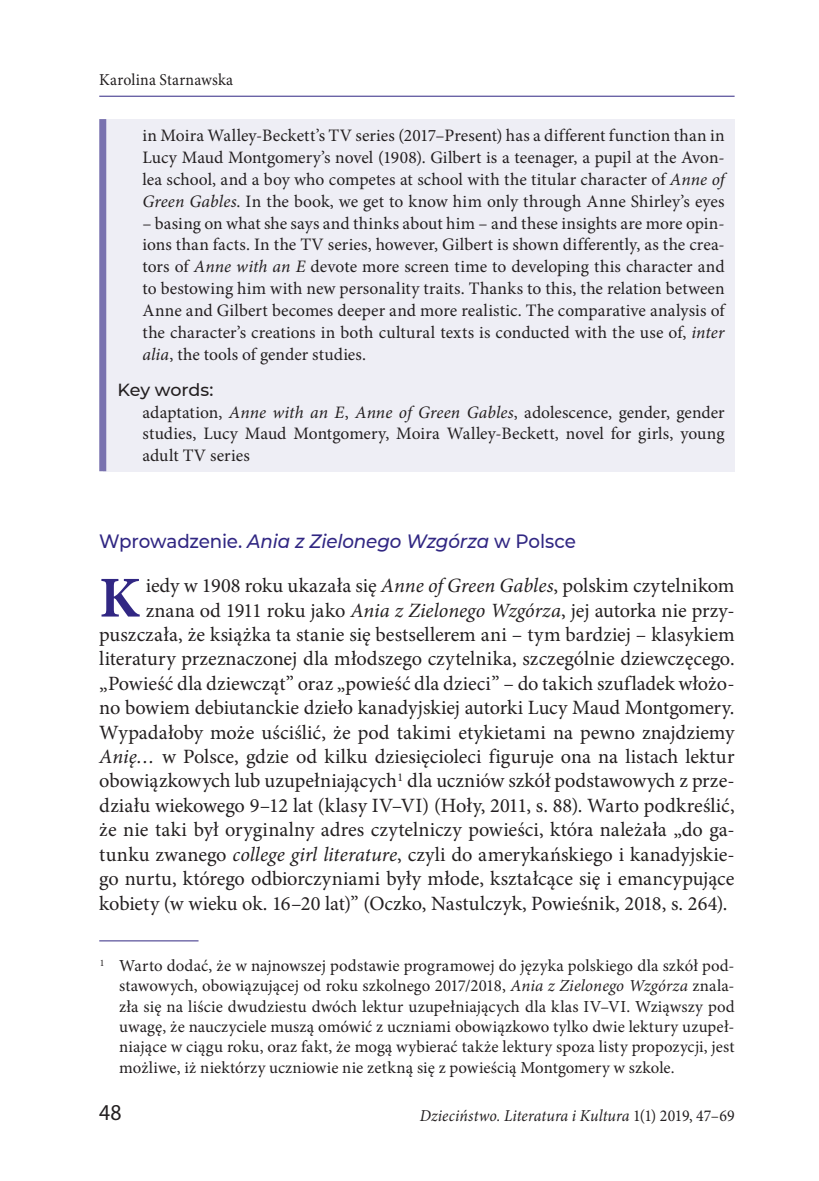
<style>
.page{position:relative;width:819px;height:1181px;background:#fff}
.page>*{position:absolute;margin:0;border:0;box-sizing:border-box;transform-origin:0 0}
.tekst_ini{font:700 57.93px "Minion Pro";color:#312783}
.pagina_cyf{font:22.75px "Myriad Pro";color:#231f20;scale:.95 1}
.tekst_ini-2{font:20.3px "Minion Pro";color:#231f20}
.tyt2{font:italic 500 19.25px "Montserrat";letter-spacing:-.005em;color:#312783;scale:.95 1}
.abstrakt_ang{font:17.5px/21.9px "Minion Pro";letter-spacing:.005em;color:#231f20;text-align:justify}
.abstrakt_slowa_ang{font:17.5px/21.9px "Minion Pro";letter-spacing:.005em;color:#231f20;text-align:justify}
.tyt_abstrakt{font:500 17.5px "Montserrat";letter-spacing:-.01em;color:#231f20}
.nota{font:16.8px/20.3px "Minion Pro";letter-spacing:.005em;color:#231f20;text-align:justify}
.pagina_dol{font:italic 16.62px "Minion Pro";letter-spacing:.005em;color:#231f20;scale:.95 1}
.pagina{font:16.62px "Minion Pro";letter-spacing:.015em;color:#231f20;scale:.95 1}
.s1{font-style:italic}
.s2{font-style:normal}
</style>
<div class="page">
<hr style="left:99px;top:96px;width:635px;height:1px;background:#312783">
<div style="left:103px;top:119px;width:631px;height:352px;background:#eeeef5"></div>
<div style="left:99px;top:119px;width:7px;height:352px;background:#7972af"></div>
<hr style="left:99px;top:940px;width:99px;height:1px;background:#312783">
<p class="pagina" style="left:99px;top:69px;width:142px">Karolina Starnawska</p>
<p class="abstrakt_ang" style="left:142px;top:124px;width:583px">in Moira Walley-Beckett’s TV series (2017–Present) has a different function than in Lucy Maud Montgomery’s novel (1908). Gilbert is a teenager, a pupil at the Avon&shy;lea school, and a boy who competes at school with the titular character of <span class="s1">Anne of Green Gables</span>. In the book, we get to know him only through Anne Shirley’s eyes</p>
<p class="abstrakt_ang" style="left:142px;top:212px;width:583px">– basing on what she says and thinks about him – and these insights are more opin&shy;ions than facts. In the TV series, however, Gilbert is shown differently, as the crea&shy;tors of <span class="s1">Anne with an E</span> devote more screen time to developing this character and to bestowing him with new personality traits. Thanks to this, the relation between Anne and Gilbert becomes deeper and more realistic. The comparative analysis of the character’s creations in both cultural texts is conducted with the use of, <span class="s1">inter alia</span>, the tools of gender studies.</p>
<p class="tyt_abstrakt" style="left:118px;top:377px;width:97px">Key words:</p>
<p class="abstrakt_slowa_ang" style="left:142px;top:401px;width:583px">adaptation, <span class="s1">Anne with an E</span>, <span class="s1">Anne of Green Gables</span>, adolescence, gender, gender studies, Lucy Maud Montgomery, Moira Walley-Beckett, novel for girls, young adult TV series</p>
<p class="tyt2" style="left:99px;top:527px;width:503px"><span class="s2">Wprowadzenie.</span> Ania z Zielonego Wzgórza <span class="s2">w Polsce</span></p>
<p class="tekst_ini" style="left:99px;top:557px;width:42px">K</p>
<p class="tekst_ini-2" style="left:146px;top:572px;width:590px">iedy w 1908 roku ukazała się <span class="s1">Anne of Green Gables</span>, polskim czytelnikom</p>
<p class="tekst_ini-2" style="left:146px;top:596px;width:590px">znana od 1911 roku jako <span class="s1">Ania z Zielonego Wzgórza</span>, jej autorka nie przy-</p>
<p class="tekst_ini-2" style="left:99px;top:621px;width:637px">puszczała, że książka ta stanie się bestsellerem ani – tym bardziej – klasykiem</p>
<p class="tekst_ini-2" style="left:99px;top:645px;width:637px">literatury przeznaczonej dla młodszego czytelnika, szczególnie dziewczęcego.</p>
<p class="tekst_ini-2" style="left:99px;top:670px;width:636px">„Powieść dla dziewcząt” oraz „powieść dla dzieci” – do takich szufladek włożo-</p>
<p class="tekst_ini-2" style="left:99px;top:694px;width:636px">no bowiem debiutanckie dzieło kanadyjskiej autorki Lucy Maud Montgomery.</p>
<p class="tekst_ini-2" style="left:99px;top:718px;width:636px">Wypadałoby może uściślić, że pod takimi etykietami na pewno znajdziemy</p>
<p class="tekst_ini-2" style="left:99px;top:743px;width:636px"><span class="s1">Anię…</span> w Polsce, gdzie od kilku dziesięcioleci figuruje ona na listach lektur</p>
<p class="tekst_ini-2" style="left:99px;top:767px;width:636px">obowiązkowych lub uzupełniających<sup>1</sup> dla uczniów szkół podstawowych z prze-</p>
<p class="tekst_ini-2" style="left:99px;top:792px;width:637px">działu wiekowego 9–12 lat (klasy IV–VI) (Hoły, 2011, s. 88). Warto podkreślić,</p>
<p class="tekst_ini-2" style="left:99px;top:816px;width:636px">że nie taki był oryginalny adres czytelniczy powieści, która należała „do ga-</p>
<p class="tekst_ini-2" style="left:99px;top:840px;width:636px">tunku zwanego <span class="s1">college girl literature</span>, czyli do amerykańskiego i kanadyjskie-</p>
<p class="tekst_ini-2" style="left:99px;top:865px;width:636px">go nurtu, którego odbiorczyniami były młode, kształcące się i emancypujące</p>
<p class="tekst_ini-2" style="left:99px;top:889px;width:629px">kobiety (w wieku ok. 16–20 lat)” (Oczko, Nastulczyk, Powieśnik, 2018, s. 264).</p>
<p class="nota" style="left:119px;top:955px;width:617px;text-indent:-19px"><sup>1</sup> Warto dodać, że w najnowszej podstawie programowej do języka polskiego dla szkół pod&shy;stawowych, obowiązującej od roku szkolnego 2017/2018, <span class="s1">Ania z Zielonego Wzgórza</span> znala&shy;zła się na liście dwudziestu dwóch lektur uzupełniających dla klas IV–VI. Wziąwszy pod uwagę, że nauczyciele muszą omówić z uczniami obowiązkowo tylko dwie lektury uzupeł&shy;niające w ciągu roku, oraz fakt, że mogą wybierać także lektury spoza listy propozycji, jest możliwe, iż niektórzy uczniowie nie zetkną się z powieścią Montgomery w szkole.</p>
<p class="pagina_cyf" style="left:99px;top:1098px;width:25px">48</p>
<p class="pagina_dol" style="left:420px;top:1104px;width:333px">Dzieciństwo. Literatura i Kultura <span class="s2">1(1) 2019, 47–69</span></p>
</div>
